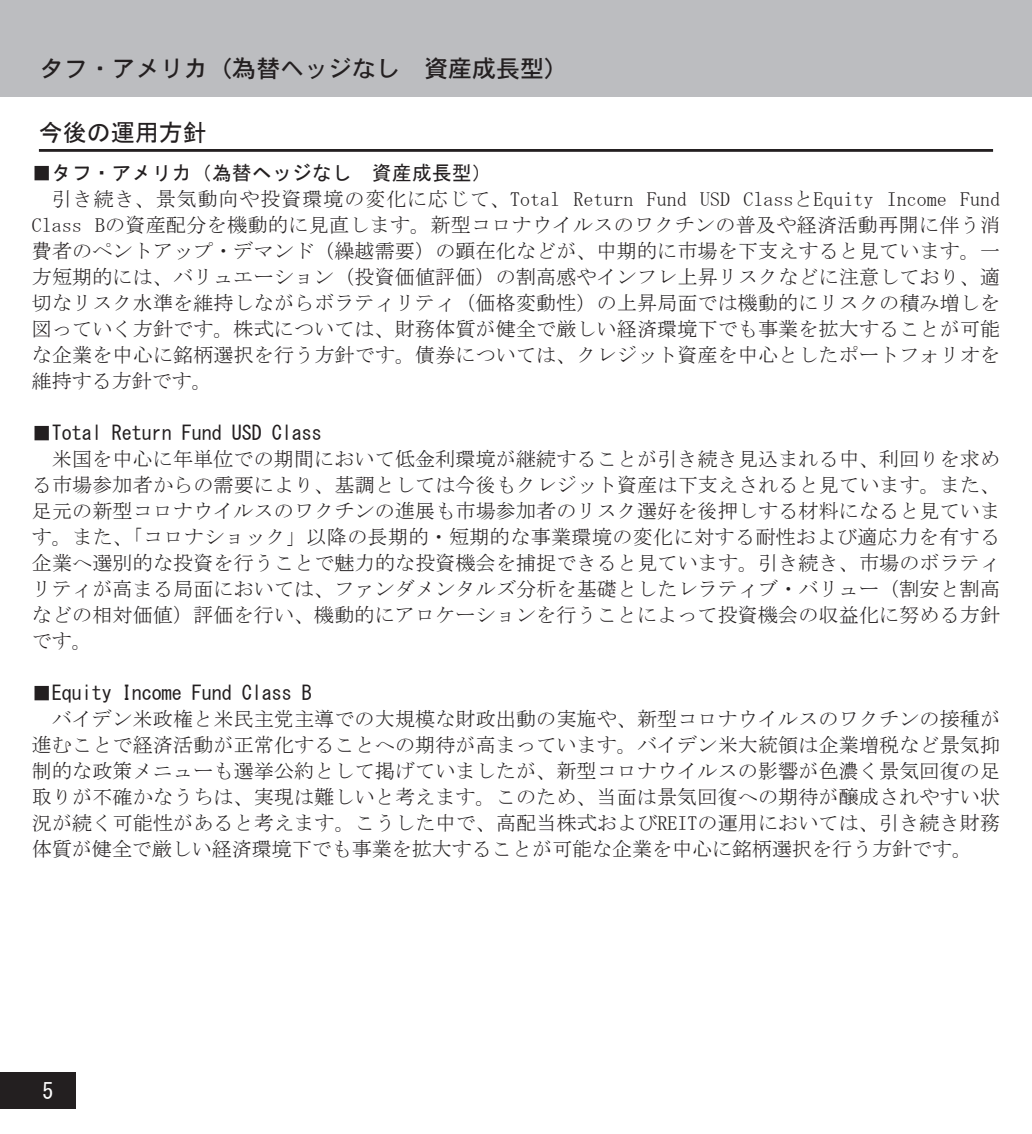
<style>
.page{position:relative;width:1032px;height:1134px;background:#fff}
.page>*{position:absolute;margin:0;border:0;box-sizing:border-box;transform-origin:0 0}
.t1{font:24px "DFHS Gothic W5 WIN RKSJ H";color:#231f20}
.t2{font:24px "MS Gothic";color:#231f20}
.t3{font:22px "MS Gothic";color:#fff}
.t4{font:20px/26px "MS Mincho";letter-spacing:.01em;color:#231f20;text-align:justify}
.t5{font:20px "MS Gothic";color:#231f20}
</style>
<div class="page">
<div style="left:0;top:0;width:1032px;height:96px;background:#bcbdc0"></div>
<div style="left:0;top:1072px;width:76px;height:36px;background:#231f20"></div>
<hr style="left:39px;top:149px;width:954px;height:3px;background:#231f20">
<p class="t1" style="left:40px;top:56px;width:529px">タフ・アメリカ（為替ヘッジなし　資産成長型）</p>
<p class="t2" style="left:39px;top:120px;width:170px">今後の運用方針</p>
<p class="t5" style="left:32px;top:162px;width:462px">■タフ・アメリカ（為替ヘッジなし　資産成長型）</p>
<p class="t4" style="left:32px;top:185px;width:970px;text-indent:20px">引き続き、景気動向や投資環境の変化に応じて、Total Return Fund USD ClassとEquity Income Fund Class Bの資産配分を機動的に見直します。新型コロナウイルスのワクチンの普及や経済活動再開に伴う消費者のペントアップ・デマンド（繰越需要）の顕在化などが、中期的に市場を下支えすると見ています。一方短期的には、バリュエーション（投資価値評価）の割高感やインフレ上昇リスクなどに注意しており、適切なリスク水準を維持しながらボラティリティ（価格変動性）の上昇局面では機動的にリスクの積み増しを図っていく方針です。株式については、財務体質が健全で厳しい経済環境下でも事業を拡大することが可能な企業を中心に銘柄選択を行う方針です。債券については、クレジット資産を中心としたポートフォリオを維持する方針です。</p>
<p class="t5" style="left:32px;top:422px;width:292px">■Total Return Fund USD Class</p>
<p class="t4" style="left:32px;top:445px;width:970px;text-indent:20px">米国を中心に年単位での期間において低金利環境が継続することが引き続き見込まれる中、利回りを求める市場参加者からの需要により、基調としては今後もクレジット資産は下支えされると見ています。また、足元の新型コロナウイルスのワクチンの進展も市場参加者のリスク選好を後押しする材料になると見ています。また、「コロナショック」以降の長期的・短期的な事業環境の変化に対する耐性および適応力を有する企業へ選別的な投資を行うことで魅力的な投資機会を捕捉できると見ています。引き続き、市場のボラティリティが高まる局面においては、ファンダメンタルズ分析を基礎としたレラティブ・バリュー（割安と割高などの相対価値）評価を行い、機動的にアロケーションを行うことによって投資機会の収益化に努める方針です。</p>
<p class="t5" style="left:32px;top:682px;width:282px">■Equity Income Fund Class B</p>
<p class="t4" style="left:32px;top:705px;width:970px;text-indent:20px">バイデン米政権と米民主党主導での大規模な財政出動の実施や、新型コロナウイルスのワクチンの接種が進むことで経済活動が正常化することへの期待が高まっています。バイデン米大統領は企業増税など景気抑制的な政策メニューも選挙公約として掲げていましたが、新型コロナウイルスの影響が色濃く景気回復の足取りが不確かなうちは、実現は難しいと考えます。このため、当面は景気回復への期待が醸成されやすい状況が続く可能性があると考えます。こうした中で、高配当株式およびREITの運用においては、引き続き財務体質が健全で厳しい経済環境下でも事業を拡大することが可能な企業を中心に銘柄選択を行う方針です。</p>
<p class="t3" style="left:42px;top:1080px;width:12px">5</p>
</div>
